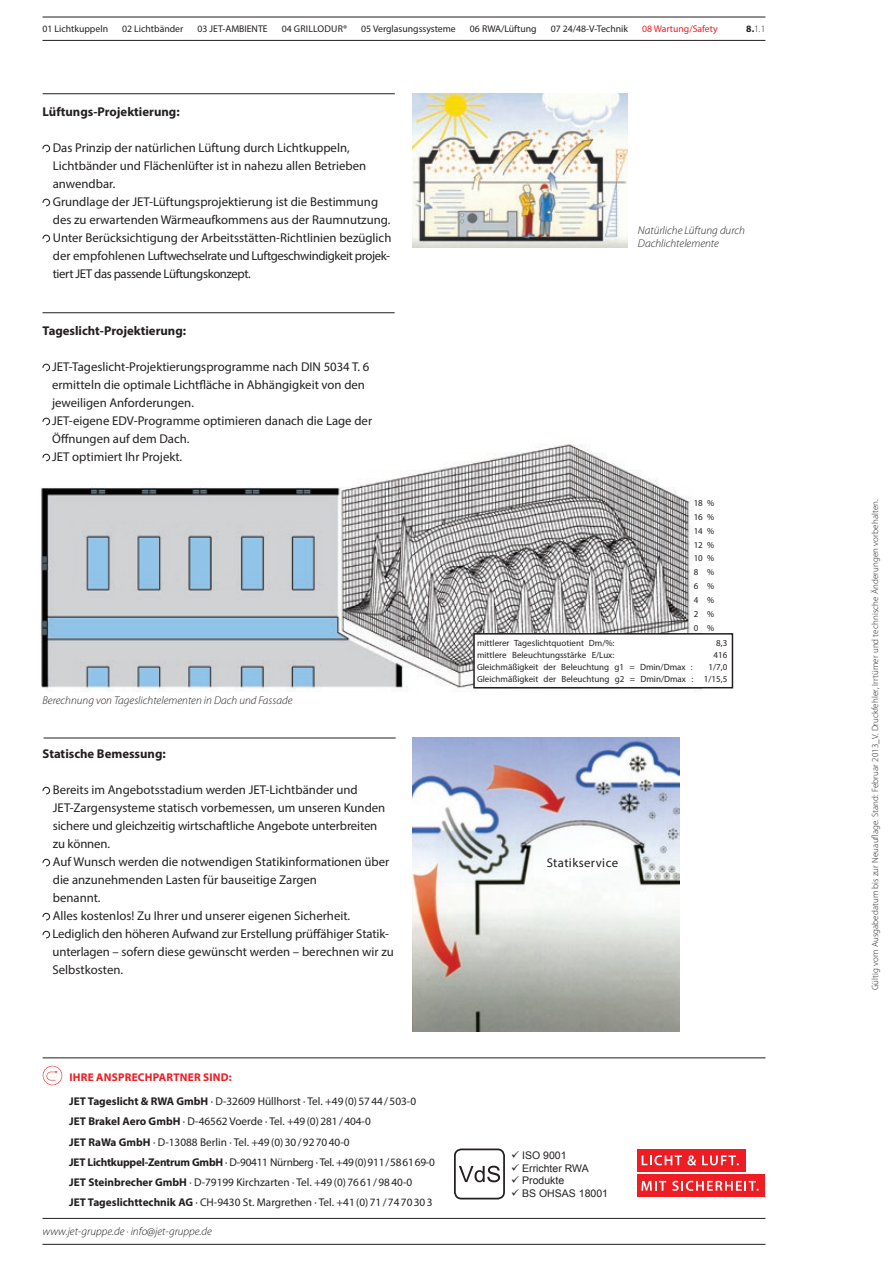
<style>
.page{position:relative;width:893px;height:1263px;background:#fff}
.page>*{position:absolute;margin:0;border:0;box-sizing:border-box;transform-origin:0 0}
.Fließtext{font:12.75px/18px "Myriad Pro";color:#231f20}
.Fließtext-2{font:700 12.75px "Myriad Pro";color:#231f20}
.Fließtext-3{font:12.75px "Myriad Pro";letter-spacing:.03em;color:#231f20}
.t1{font:11.25px/20.2px "Myriad Pro";color:#231f20}
.Bildunterschriften{font:italic 300 11.25px/13.5px "Myriad Pro";color:#231f20}
.t2{font:700 11.25px "Myriad Pro";letter-spacing:.02em;color:#ee1d23}
.t3{font:10.5px "Arial";color:#231f20}
.Themen{font:9.75px "Myriad Pro";color:#231f20}
.Themen-2{font:9.75px "Myriad Pro";color:#ee1d23}
.Themen-3{font:9.75px "Myriad Pro";letter-spacing:.02em;color:#231f20}
.übergeordnete_Nummer{font:300 9.75px "Myriad Pro";color:#231f20}
.t4{font:9px "Myriad Pro";color:#231f20}
.Gültigkeit{font:300 9px "Myriad Pro";letter-spacing:.01em;color:#231f20}
.t5{font:8.25px "Myriad Pro";color:#231f20}
.s1{font-weight:700}
</style>
<div class="page">
<hr style="left:44px;top:738px;width:352px;height:1px;background:#231f20">
<hr style="left:43px;top:312px;width:352px;height:1px;background:#231f20">
<svg style="left:43px;top:364px;width:7px;height:7px"></svg>
<svg style="left:43px;top:418px;width:7px;height:7px"></svg>
<svg style="left:43px;top:787px;width:7px;height:7px"></svg>
<svg style="left:43px;top:859px;width:7px;height:7px"></svg>
<svg style="left:43px;top:913px;width:7px;height:7px"></svg>
<svg style="left:43px;top:931px;width:7px;height:7px"></svg>
<img style="left:40px;top:444px;width:671px;height:248px">
<div style="left:474px;top:634px;width:258px;height:54px;background:#fff"></div>
<div style="left:473px;top:633px;width:260px;height:55px;border:2px solid #231f20"></div>
<img style="left:413px;top:738px;width:266px;height:293px">
<hr style="left:43px;top:1218px;width:722px;height:1px;background:#231f20">
<hr style="left:43px;top:1244px;width:722px;height:1px;background:#231f20">
<hr style="left:43px;top:1057px;width:722px;height:1px;background:#231f20">
<svg style="left:43px;top:1066px;width:19px;height:19px"></svg>
<svg style="left:459px;top:1166px;width:41px;height:16px"></svg>
<div style="left:454px;top:1148px;width:51px;height:51px;border:2px solid #231f20;border-radius:7px"></div>
<svg style="left:43px;top:145px;width:7px;height:7px"></svg>
<svg style="left:43px;top:199px;width:7px;height:7px"></svg>
<svg style="left:43px;top:235px;width:7px;height:7px"></svg>
<hr style="left:43px;top:93px;width:352px;height:1px;background:#231f20">
<img style="left:413px;top:94px;width:214px;height:153px">
<hr style="left:43px;top:40px;width:722px;height:1px;background:#231f20">
<hr style="left:43px;top:17px;width:722px;height:1px;background:#231f20">
<div style="left:638px;top:1149px;width:108px;height:22px;background:#ee1d23"></div>
<div style="left:638px;top:1174px;width:127px;height:23px;background:#ee1d23"></div>
<svg style="left:641px;top:1181px;width:25px;height:10px"></svg>
<svg style="left:672px;top:1181px;width:87px;height:10px"></svg>
<svg style="left:642px;top:1155px;width:54px;height:10px"></svg>
<svg style="left:702px;top:1155px;width:37px;height:10px"></svg>
<p class="Themen" style="left:43px;top:23px;width:67px">01 Lichtkuppeln</p>
<p class="Themen" style="left:122px;top:23px;width:63px">02 Lichtbänder</p>
<p class="Themen" style="left:197px;top:23px;width:72px">03 JET-AMBIENTE</p>
<p class="Themen-3" style="left:282px;top:23px;width:67px">04 GRILLODUR®</p>
<p class="Themen" style="left:361px;top:23px;width:96px">05 Verglasungssysteme</p>
<p class="Themen" style="left:470px;top:23px;width:68px">06 RWA/Lüftung</p>
<p class="Themen" style="left:551px;top:23px;width:79px">07 24/48-V-Technik</p>
<p class="Themen-2" style="left:642px;top:23px;width:77px">08 Wartung/Safety</p>
<p class="übergeordnete_Nummer" style="left:746px;top:24px;width:21px"><span class="s1">8.</span>1.1</p>
<p class="Fließtext-2" style="left:43px;top:104px;width:139px">Lüftungs-Projektierung:</p>
<p class="Fließtext" style="left:53px;top:139px;width:315px">Das Prinzip der natürlichen Lüftung durch Lichtkuppeln,<br>Lichtbänder und Flächenlüfter ist in nahezu allen Betrieben anwendbar.</p>
<p class="Fließtext" style="left:53px;top:193px;width:339px">Grundlage der JET-Lüftungsprojektierung ist die Bestimmung des zu erwartenden Wärmeaufkommens aus der Raumnutzung.</p>
<p class="Fließtext" style="left:53px;top:229px;width:340px;text-align:justify">Unter Berücksichtigung der Arbeitsstätten-Richtlinien bezüglich der empfohlenen Luftwechselrate und Luftgeschwindigkeit projek&shy;tiert JET das passende Lüftungskonzept.</p>
<p class="Bildunterschriften" style="left:638px;top:224px;width:109px">Natürliche Lüftung durch<br>Dachlichtelemente</p>
<p class="Fließtext-2" style="left:43px;top:323px;width:145px">Tageslicht-Projektierung:</p>
<p class="Fließtext" style="left:52px;top:358px;width:319px">JET-Tageslicht-Projektierungsprogramme nach DIN 5034 T. 6 ermitteln die optimale Lichtfläche in Abhängigkeit von den jeweiligen Anforderungen.</p>
<p class="Fließtext" style="left:52px;top:412px;width:322px">JET-eigene EDV-Programme optimieren danach die Lage der<br>Öffnungen auf dem Dach.</p>
<p class="Fließtext" style="left:52px;top:448px;width:132px">JET optimiert Ihr Projekt.</p>
<p class="Bildunterschriften" style="left:43px;top:693px;width:251px">Berechnung von Tageslichtelementen in Dach und Fassade</p>
<p class="t5" style="left:398px;top:633px;width:19px">54,00</p>
<p class="Fließtext-2" style="left:43px;top:746px;width:125px">Statische Bemessung:</p>
<p class="Fließtext" style="left:53px;top:781px;width:334px">Bereits im Angebotsstadium werden JET-Lichtbänder und JET-Zargensysteme statisch vorbemessen, um unseren Kunden sichere und gleichzeitig wirtschaftliche Angebote unterbreiten zu können.</p>
<p class="Fließtext" style="left:53px;top:853px;width:338px">Auf Wunsch werden die notwendigen Statikinformationen über die anzunehmenden Lasten für bauseitige Zargen<br>benannt.</p>
<p class="Fließtext" style="left:53px;top:907px;width:299px">Alles kostenlos! Zu Ihrer und unserer eigenen Sicherheit.</p>
<p class="Fließtext" style="left:53px;top:925px;width:343px">Lediglich den höheren Aufwand zur Erstellung prüffähiger Statik&shy;unterlagen – sofern diese gewünscht werden – berechnen wir zu<br>Selbstkosten.</p>
<p class="t2" style="left:69px;top:1069px;width:164px">IHRE ANSPRECHPARTNER SIND:</p>
<p class="t1" style="left:69px;top:1091px;width:367px"><span class="s1">JET Tageslicht &amp; RWA GmbH</span> · D-32609 Hüllhorst · Tel. +49(0)5744/503-0<br><span class="s1">JET Brakel Aero GmbH</span> · D-46562 Voerde · Tel. +49(0)281/404-0<br><span class="s1">JET RaWa GmbH</span> · D-13088 Berlin · Tel. +49(0)30/927040-0<br><span class="s1">JET Lichtkuppel-Zentrum GmbH</span> · D-90411 Nürnberg · Tel. +49(0)911/586169-0<br><span class="s1">JET Steinbrecher GmbH</span> · D-79199 Kirchzarten · Tel. +49(0)7661/9840-0<br><span class="s1">JET Tageslichttechnik AG</span> · CH-9430 St. Margrethen · Tel. +41(0)71/7470303</p>
<p class="Bildunterschriften" style="left:43px;top:1225px;width:171px">www.jet-gruppe.de · info@jet-gruppe.de</p>
<p class="t4" style="left:694px;top:497px;width:22px">18 %</p>
<p class="t4" style="left:694px;top:511px;width:22px">16 %</p>
<p class="t4" style="left:694px;top:525px;width:22px">14 %</p>
<p class="t4" style="left:694px;top:539px;width:22px">12 %</p>
<p class="t4" style="left:694px;top:553px;width:22px">10 %</p>
<p class="t4" style="left:694px;top:567px;width:22px">8 %</p>
<p class="t4" style="left:694px;top:581px;width:22px">6 %</p>
<p class="t4" style="left:694px;top:594px;width:22px">4 %</p>
<p class="t4" style="left:694px;top:608px;width:22px">2 %</p>
<p class="t4" style="left:694px;top:622px;width:22px">0 %</p>
<p class="t4" style="left:477px;top:637px;width:139px">mittlerer Tageslichtquotient Dm/%:</p>
<p class="t4" style="left:716px;top:637px;width:13px">8,3</p>
<p class="t4" style="left:477px;top:649px;width:139px">mittlere Beleuchtungsstärke E/Lux:</p>
<p class="t4" style="left:713px;top:649px;width:15px">416</p>
<p class="t4" style="left:477px;top:661px;width:217px">Gleichmäßigkeit der Beleuchtung g1 = Dmin/Dmax :</p>
<p class="t4" style="left:708px;top:661px;width:20px">1/7,0</p>
<p class="t4" style="left:477px;top:673px;width:252px">Gleichmäßigkeit der Beleuchtung g2 = Dmin/Dmax : 1/15,5</p>
<p class="Fließtext-3" style="left:547px;top:855px;width:73px">Statikservice</p>
<p class="t3" style="left:511px;top:1148px;width:57px">✓ ISO 9001</p>
<p class="t3" style="left:511px;top:1161px;width:79px">✓ Errichter RWA</p>
<p class="t3" style="left:511px;top:1174px;width:55px">✓ Produkte</p>
<p class="t3" style="left:511px;top:1186px;width:98px">✓ BS OHSAS 18001</p>
<p class="Gültigkeit" style="left:870px;top:990px;width:492px;rotate:-90deg">Gültig vom Ausgabedatum bis zur Neuauflage. Stand: Februar 2013_V. Druckfehler, Irrtümer und technische Änderungen vorbehalten.</p>
</div>
